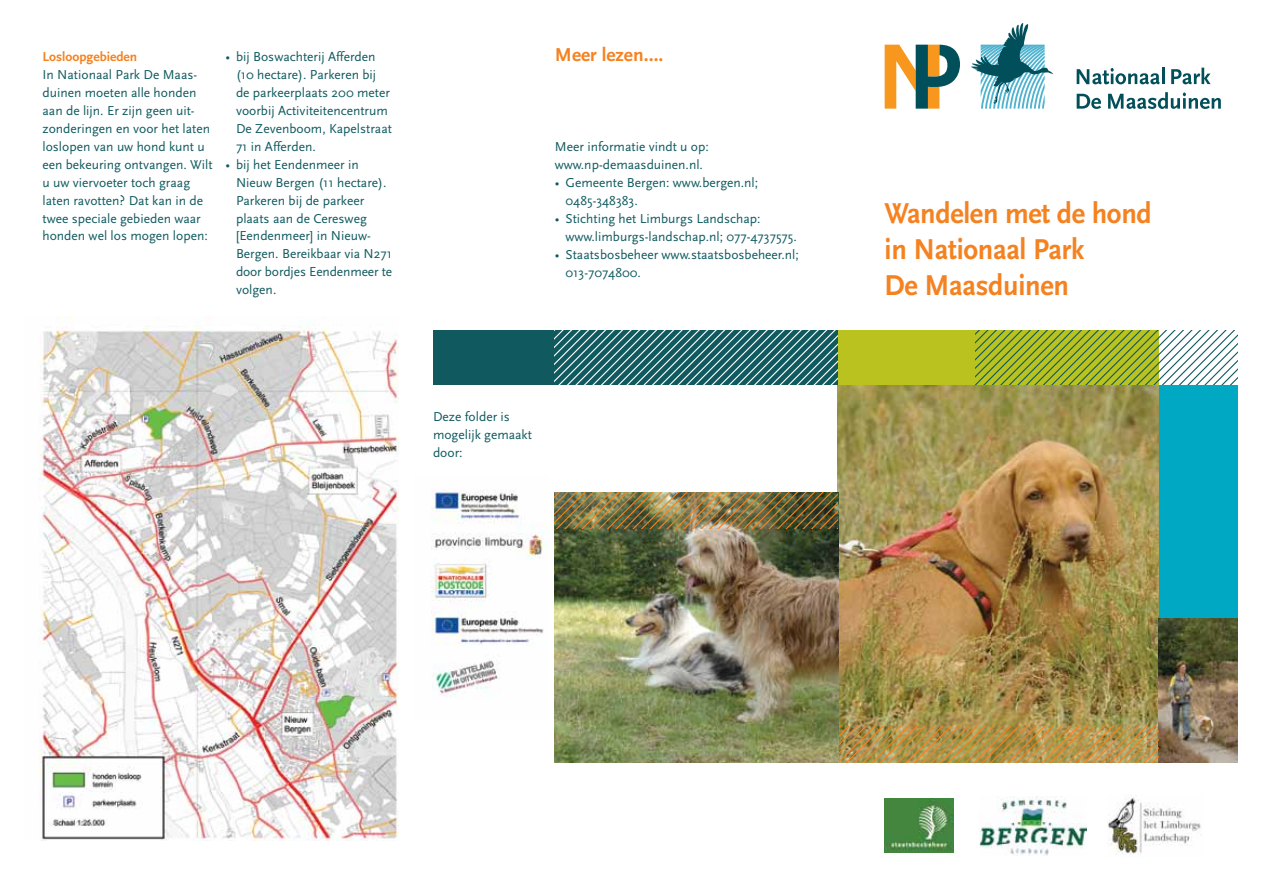
<style>
.page{position:relative;width:1263px;height:893px;background:#fff}
.page>*{position:absolute;margin:0;border:0;box-sizing:border-box;transform-origin:0 0}
.t1{font:700 30px/36px "Scala Sans";letter-spacing:-.01em;color:#f58220;scale:.95 1}
.t2{font:700 19.5px "Scala Sans";color:#f58220}
.t3{font:13.5px/18px "Scala Sans";color:#105a5f}
.t4{font:700 13.5px "Scala Sans";color:#f58220}
</style>
<div class="page">
<div style="left:1159px;top:385px;width:78px;height:234px;background:#00a8c4"></div>
<img style="left:838px;top:385px;width:321px;height:342px">
<img style="left:1159px;top:619px;width:78px;height:144px">
<svg style="left:885px;top:45px;width:75px;height:64px"></svg>
<svg style="left:971px;top:23px;width:82px;height:86px"></svg>
<svg style="left:1077px;top:68px;width:87px;height:16px"></svg>
<svg style="left:1171px;top:68px;width:39px;height:16px"></svg>
<svg style="left:1077px;top:94px;width:24px;height:15px"></svg>
<svg style="left:1108px;top:92px;width:113px;height:17px"></svg>
<div style="left:838px;top:331px;width:321px;height:54px;background:#b9c21f"></div>
<svg style="left:976px;top:331px;width:261px;height:54px"></svg>
<svg style="left:838px;top:727px;width:321px;height:36px;background:#b2934c"></svg>
<div style="left:434px;top:331px;width:404px;height:54px;background:#105a5f"></div>
<svg style="left:555px;top:331px;width:283px;height:54px"></svg>
<img style="left:39px;top:316px;width:359px;height:524px">
<img style="left:555px;top:529px;width:283px;height:234px">
<img style="left:555px;top:493px;width:283px;height:36px">
<img style="left:980px;top:797px;width:106px;height:58px">
<img style="left:1107px;top:797px;width:95px;height:61px">
<img style="left:885px;top:799px;width:68px;height:54px">
<img style="left:431px;top:489px;width:118px;height:208px">
<p class="t4" style="left:43px;top:49px;width:96px">Losloopgebieden</p>
<p class="t3" style="left:43px;top:65px;width:172px">In Nationaal Park De Maas&shy;duinen moeten alle honden aan de lijn. Er zijn geen uit&shy;zonderingen en voor het laten loslopen van uw hond kunt u een bekeuring ontvangen. Wilt u uw viervoeter toch graag laten ravotten? Dat kan in de twee speciale gebieden waar honden wel los mogen lopen:</p>
<p class="t3" style="left:236px;top:47px;width:157px;text-indent:-11px">• bij Boswachterij Afferden (10 hectare). Parkeren bij de parkeerplaats 200 meter voorbij Activiteitencentrum<br>De Zevenboom, Kapelstraat<br>71 in Afferden.</p>
<p class="t3" style="left:236px;top:155px;width:158px;text-indent:-11px">• bij het Eendenmeer in<br>Nieuw Bergen (11 hectare).<br>Parkeren bij de parkeer plaats aan de Ceresweg [Eendenmeer] in Nieuw-<br>Bergen. Bereikbaar via N271 door bordjes Eendenmeer te volgen.</p>
<h2 class="t2" style="left:555px;top:44px;width:110px">Meer lezen….</h2>
<p class="t3" style="left:555px;top:137px;width:155px">Meer informatie vindt u op: www.np-demaasduinen.nl.</p>
<p class="t3" style="left:566px;top:173px;width:194px;text-indent:-11px">• Gemeente Bergen: www.bergen.nl;<br>0485-348383.</p>
<p class="t3" style="left:566px;top:209px;width:233px;text-indent:-11px">• Stichting het Limburgs Landschap: www.limburgs-landschap.nl; 077-4737575.</p>
<p class="t3" style="left:566px;top:245px;width:235px;text-indent:-11px">• Staatsbosbeheer www.staatsbosbeheer.nl;<br>013-7074800.</p>
<p class="t3" style="left:433px;top:407px;width:100px">Deze folder is mogelijk gemaakt door:</p>
<h1 class="t1" style="left:885px;top:196px;width:283px">Wandelen met de hond in Nationaal Park<br>De Maasduinen</h1>
</div>
